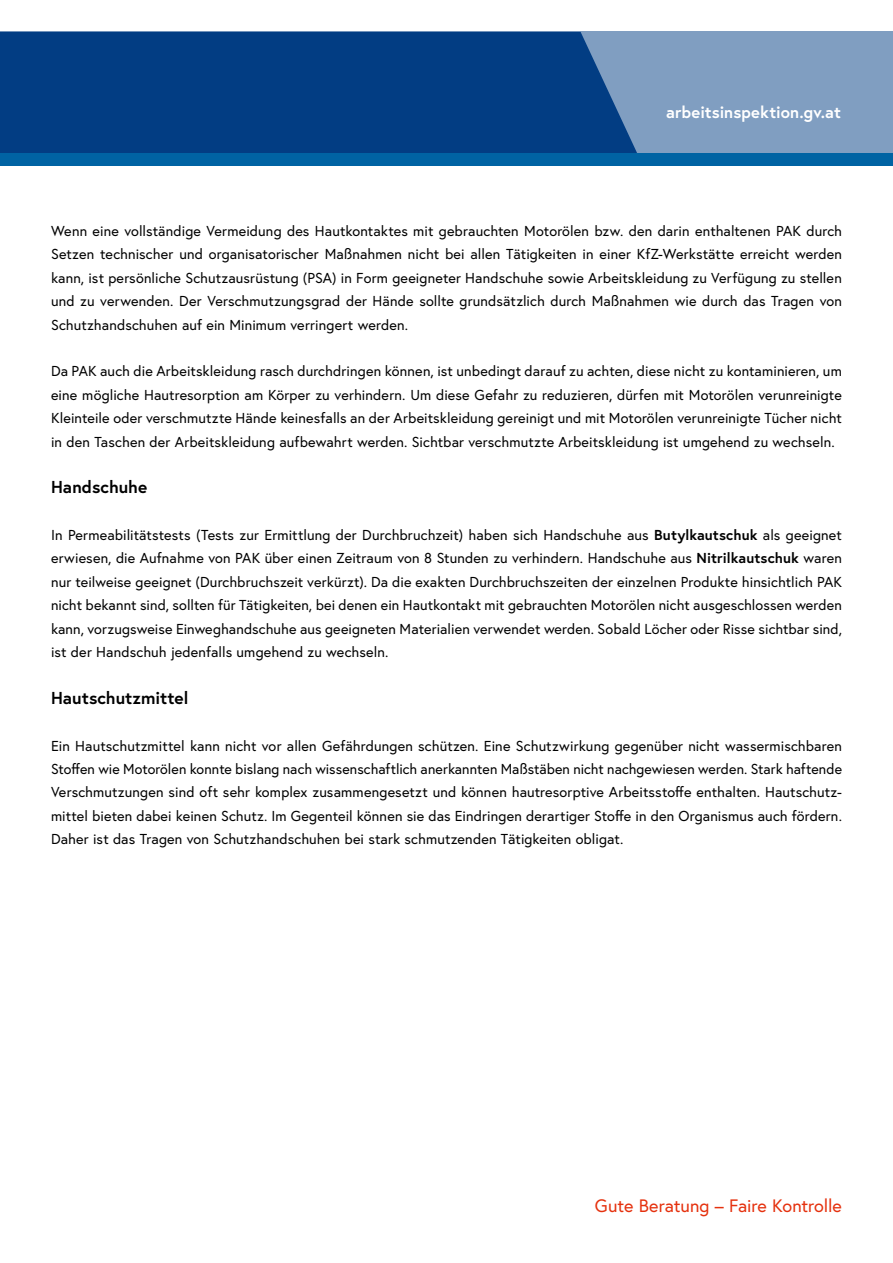
<style>
.page{position:relative;width:893px;height:1263px;background:#fff}
.page>*{position:absolute;margin:0;border:0;box-sizing:border-box;transform-origin:0 0}
.t1{font:18px "Europa Austria";letter-spacing:-.005em;color:#e5310e}
.Merkblatt_h1{font:700 17.25px "Europa Austria";letter-spacing:.005em;color:#000}
.t2{font:700 16.5px "Europa Austria";letter-spacing:.005em;color:#fff}
.Merkblatt_p_Abstand_danach{font:14.4px/23.4px "Europa Austria";letter-spacing:.01em;color:#000;text-align:justify}
.s1{font-weight:700}
</style>
<div class="page">
<div style="left:0;top:32px;width:893px;height:121px;background:#809ec1"></div>
<div style="left:0;top:32px;width:637px;height:121px;background:#023d83"></div>
<div style="left:0;top:153px;width:893px;height:13px;background:#0063a3"></div>
<p class="t2" style="left:666px;top:101px;width:176px">arbeitsinspektion.gv.at</p>
<p class="Merkblatt_p_Abstand_danach" style="left:51px;top:219px;width:792px">Wenn eine vollständige Vermeidung des Hautkontaktes mit gebrauchten Motorölen bzw. den darin enthaltenen PAK durch Setzen technischer und organisatorischer Maßnahmen nicht bei allen Tätigkeiten in einer KfZ-Werkstätte erreicht werden kann, ist persönliche Schutzausrüstung (PSA) in Form geeigneter Handschuhe sowie Arbeitskleidung zu Verfügung zu stellen und zu verwenden. Der Verschmutzungsgrad der Hände sollte grundsätzlich durch Maßnahmen wie durch das Tragen von Schutzhandschuhen auf ein Minimum verringert werden.</p>
<p class="Merkblatt_p_Abstand_danach" style="left:51px;top:359px;width:792px">Da PAK auch die Arbeitskleidung rasch durchdringen können, ist unbedingt darauf zu achten, diese nicht zu kontaminieren, um eine mögliche Hautresorption am Körper zu verhindern. Um diese Gefahr zu reduzieren, dürfen mit Motorölen verunreinigte Kleinteile oder verschmutzte Hände keinesfalls an der Arbeitskleidung gereinigt und mit Motorölen verunreinigte Tücher nicht in den Taschen der Arbeitskleidung aufbewahrt werden. Sichtbar verschmutzte Arbeitskleidung ist umgehend zu wechseln.</p>
<h1 class="Merkblatt_h1" style="left:51px;top:475px;width:98px">Handschuhe</h1>
<p class="Merkblatt_p_Abstand_danach" style="left:51px;top:523px;width:792px">In Permeabilitätstests (Tests zur Ermittlung der Durchbruchzeit) haben sich Handschuhe aus <span class="s1">Butylkautschuk</span> als geeignet erwiesen, die Aufnahme von PAK über einen Zeitraum von 8 Stunden zu verhindern. Handschuhe aus <span class="s1">Nitrilkautschuk</span> waren nur teilweise geeignet (Durchbruchszeit verkürzt). Da die exakten Durchbruchszeiten der einzelnen Produkte hinsichtlich PAK nicht bekannt sind, sollten für Tätigkeiten, bei denen ein Hautkontakt mit gebrauchten Motorölen nicht ausgeschlossen werden kann, vorzugsweise Einweghandschuhe aus geeigneten Materialien verwendet werden. Sobald Löcher oder Risse sichtbar sind, ist der Handschuh jedenfalls umgehend zu wechseln.</p>
<h1 class="Merkblatt_h1" style="left:51px;top:686px;width:139px">Hautschutzmittel</h1>
<p class="Merkblatt_p_Abstand_danach" style="left:51px;top:733px;width:792px">Ein Hautschutzmittel kann nicht vor allen Gefährdungen schützen. Eine Schutzwirkung gegenüber nicht wassermischbaren Stoffen wie Motorölen konnte bislang nach wissenschaftlich anerkannten Maßstäben nicht nachgewiesen werden. Stark haftende Verschmutzungen sind oft sehr komplex zusammengesetzt und können hautresorptive Arbeitsstoffe enthalten. Hautschutz&shy;mittel bieten dabei keinen Schutz. Im Gegenteil können sie das Eindringen derartiger Stoffe in den Organismus auch fördern.<br>Daher ist das Tragen von Schutzhandschuhen bei stark schmutzenden Tätigkeiten obligat.</p>
<p class="t1" style="left:595px;top:1194px;width:249px">Gute Beratung – Faire Kontrolle</p>
</div>
